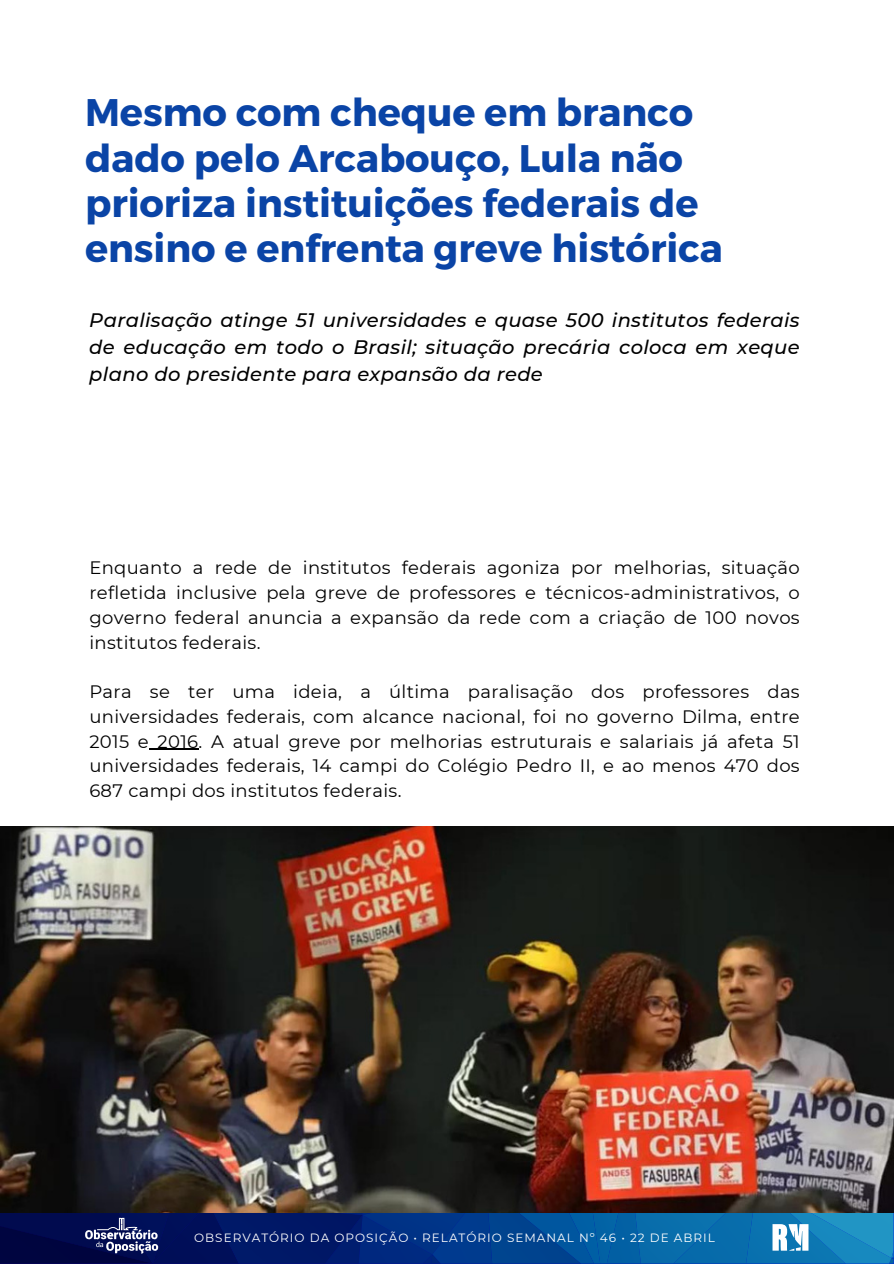
<style>
.page{position:relative;width:894px;height:1264px;background:#fff}
.page>*{position:absolute;margin:0;border:0;box-sizing:border-box;transform-origin:0 0}
.t1{font:700 38.4px/45px "Montserrat";color:#0a44a6}
.t2{font:italic 500 19.5px/27px "Montserrat";letter-spacing:.02em;color:#000;text-align:justify}
.t3{font:18px/24.8px "Montserrat";letter-spacing:.02em;color:#000;text-align:justify}
.t4{font:12px "Montserrat";letter-spacing:.085em;color:#fff}
</style>
<div class="page">
<svg style="left:0;top:1212px;width:893px;height:52px;background:#0c4285"></svg>
<img style="left:0;top:826px;width:893px;height:386px">
<hr style="left:149px;top:748px;width:49px;height:1px;background:#000">
<h1 class="t1" style="left:85px;top:88px;width:639px">Mesmo com cheque em branco dado pelo Arcabouço, Lula não prioriza instituições federais de ensino e enfrenta greve histórica</h1>
<p class="t2" style="left:89px;top:306px;width:711px">Paralisação atinge 51 universidades e quase 500 institutos federais de educação em todo o Brasil; situação precária coloca em xeque plano do presidente para expansão da rede</p>
<p class="t3" style="left:89px;top:555px;width:711px">Enquanto a rede de institutos federais agoniza por melhorias, situação refletida inclusive pela greve de professores e técnicos-administrativos, o governo federal anuncia a expansão da rede com a criação de 100 novos institutos federais.</p>
<p class="t3" style="left:89px;top:679px;width:711px">Para se ter uma ideia, a última paralisação dos professores das universidades federais, com alcance nacional, foi no governo Dilma, entre 2015 e 2016. A atual greve por melhorias estruturais e salariais já afeta 51 universidades federais, 14 campi do Colégio Pedro II, e ao menos 470 dos 687 campi dos institutos federais.</p>
<p class="t4" style="left:194px;top:1229px;width:522px">OBSERVATÓRIO DA OPOSIÇÃO • RELATÓRIO SEMANAL Nº 46 • 22 DE ABRIL</p>
</div>
